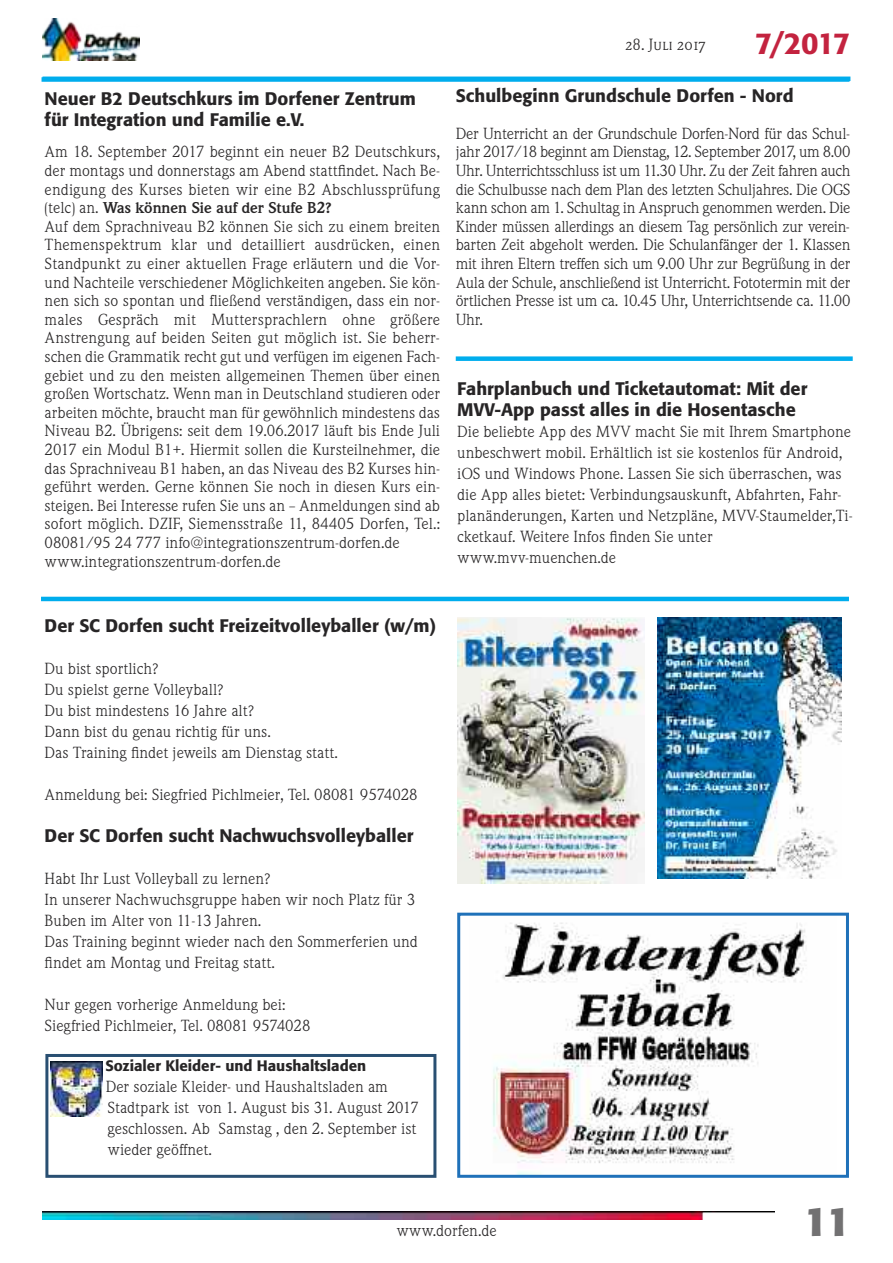
<style>
.page{position:relative;width:893px;height:1263px;background:#fff}
.page>*{position:absolute;margin:0;border:0;box-sizing:border-box;transform-origin:0 0}
.t1{font:700 40.5px "Formata";color:#727172}
.t2{font:500 30px "Formata";color:#c3233f}
.t3{font:500 18px/21px "Formata";color:#272526}
.t4{font:15px/18.6px "Weidemann SB";color:#272526}
.t5{font:500 15px "Formata";color:#272526}
.t6{font:15px "Weidemann SB Caps";color:#272526}
.s1{font-weight:700}
</style>
<div class="page">
<img style="left:43px;top:19px;width:97px;height:41px">
<img style="left:43px;top:1212px;width:732px;height:7px">
<div style="left:42px;top:77px;width:807px;height:5px;background:#00aded"></div>
<div style="left:456px;top:356px;width:397px;height:5px;background:#00aded"></div>
<hr style="left:41px;top:597px;width:808px;height:4px;background:#00aded">
<img style="left:457px;top:618px;width:188px;height:265px">
<div style="left:45px;top:1054px;width:391px;height:124px;border:3px solid #294f72"></div>
<img style="left:51px;top:1061px;width:51px;height:56px">
<img style="left:493px;top:922px;width:314px;height:252px">
<div style="left:457px;top:913px;width:392px;height:265px;border:3px solid #1f71b9"></div>
<img style="left:657px;top:618px;width:185px;height:260px">
<p class="t3" style="left:45px;top:90px;width:373px">Neuer B2 Deutschkurs im Dorfener Zentrum für Integration und Familie e.V.</p>
<p class="t4" style="left:45px;top:143px;width:397px">Am 18. September 2017 beginnt ein neuer B2 Deutschkurs, der montags und donnerstags am Abend stattfindet. Nach Be&shy;endigung des Kurses bieten wir eine B2 Abschlussprüfung (telc) an. <span class="s1">Was können Sie auf der Stufe B2?<br></span>Auf dem Sprachniveau B2 können Sie sich zu einem breiten Themenspektrum klar und detailliert ausdrücken, einen Standpunkt zu einer aktuellen Frage erläutern und die Vor&shy;und Nachteile verschiedener Möglichkeiten angeben. Sie kön&shy;nen sich so spontan und fließend verständigen, dass ein nor&shy;males Gespräch mit Muttersprachlern ohne größere Anstrengung auf beiden Seiten gut möglich ist. Sie beherr&shy;schen die Grammatik recht gut und verfügen im eigenen Fach&shy;gebiet und zu den meisten allgemeinen Themen über einen großen Wortschatz. Wenn man in Deutschland studieren oder arbeiten möchte, braucht man für gewöhnlich mindestens das Niveau B2. Übrigens: seit dem 19.06.2017 läuft bis Ende Juli 2017 ein Modul B1+. Hiermit sollen die Kursteilnehmer, die das Sprachniveau B1 haben, an das Niveau des B2 Kurses hin&shy;geführt werden. Gerne können Sie noch in diesen Kurs ein&shy;steigen. Bei Interesse rufen Sie uns an – Anmeldungen sind ab sofort möglich. DZIF, Siemensstraße 11, 84405 Dorfen, Tel.:<br>08081/95 24 777 info@integrationszentrum-dorfen.de www.integrationszentrum-dorfen.de</p>
<p class="t6" style="left:625px;top:36px;width:82px">28. Juli 2017</p>
<h2 class="t2" style="left:755px;top:30px;width:97px">7/2017</h2>
<p class="t3" style="left:456px;top:86px;width:339px">Schulbeginn Grundschule Dorfen - Nord</p>
<p class="t4" style="left:456px;top:124px;width:396px;text-align:justify">Der Unterricht an der Grundschule Dorfen-Nord für das Schul&shy;jahr 2017/18 beginnt am Dienstag, 12. September 2017, um 8.00<br>Uhr. Unterrichtsschluss ist um 11.30 Uhr. Zu der Zeit fahren auch die Schulbusse nach dem Plan des letzten Schuljahres. Die OGS kann schon am 1. Schultag in Anspruch genommen werden. Die Kinder müssen allerdings an diesem Tag persönlich zur verein&shy;barten Zeit abgeholt werden. Die Schulanfänger der 1. Klassen mit ihren Eltern treffen sich um 9.00 Uhr zur Begrüßung in der Aula der Schule, anschließend ist Unterricht. Fototermin mit der örtlichen Presse ist um ca. 10.45 Uhr, Unterrichtsende ca. 11.00<br>Uhr.</p>
<p class="t3" style="left:457px;top:380px;width:352px">Fahrplanbuch und Ticketautomat: Mit der<br>MVV-App passt alles in die Hosentasche</p>
<p class="t4" style="left:457px;top:422px;width:397px;line-height:21px">Die beliebte App des MVV macht Sie mit Ihrem Smartphone unbeschwert mobil. Erhältlich ist sie kostenlos für Android, iOS und Windows Phone. Lassen Sie sich überraschen, was die App alles bietet: Verbindungsauskunft, Abfahrten, Fahr&shy;planänderungen, Karten und Netzpläne, MVV-Staumelder,Ti&shy;cketkauf. Weitere Infos finden Sie unter www.mvv-muenchen.de</p>
<p class="t3" style="left:45px;top:617px;width:393px">Der SC Dorfen sucht Freizeitvolleyballer (w/m)</p>
<p class="t4" style="left:45px;top:659px;width:295px;line-height:21px">Du bist sportlich?<br>Du spielst gerne Volleyball?<br>Du bist mindestens 16 Jahre alt?<br>Dann bist du genau richtig für uns.<br>Das Training findet jeweils am Dienstag statt.</p>
<p class="t4" style="left:45px;top:786px;width:374px">Anmeldung bei: Siegfried Pichlmeier, Tel. 08081 9574028</p>
<p class="t3" style="left:45px;top:827px;width:370px">Der SC Dorfen sucht Nachwuchsvolleyballer</p>
<p class="t4" style="left:45px;top:869px;width:375px;line-height:21px">Habt Ihr Lust Volleyball zu lernen?<br>In unserer Nachwuchsgruppe haben wir noch Platz für 3<br>Buben im Alter von 11-13 Jahren.<br>Das Training beginnt wieder nach den Sommerferien und findet am Montag und Freitag statt.</p>
<p class="t4" style="left:45px;top:995px;width:267px;line-height:21px">Nur gegen vorherige Anmeldung bei:<br>Siegfried Pichlmeier, Tel. 08081 9574028</p>
<p class="t5" style="left:105px;top:1059px;width:262px">Sozialer Kleider- und Haushaltsladen</p>
<p class="t4" style="left:106px;top:1077px;width:315px;line-height:21px">Der soziale Kleider- und Haushaltsladen am Stadtpark ist von 1. August bis 31. August 2017 geschlossen. Ab Samstag , den 2. September ist wieder geöffnet.</p>
<p class="t4" style="left:396px;top:1222px;width:102px">www.dorfen.de</p>
<h1 class="t1" style="left:804px;top:1204px;width:48px">11</h1>
</div>
